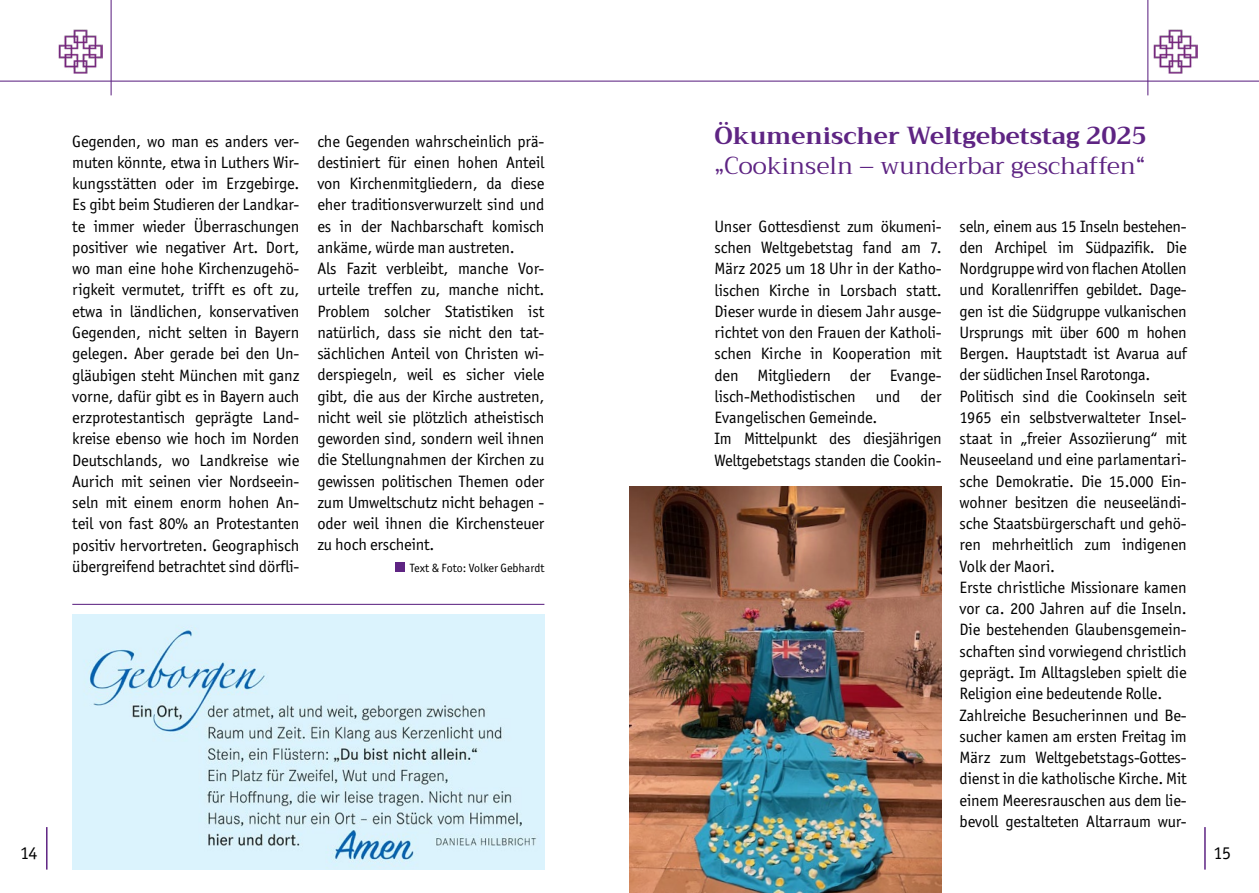
<style>
.page{position:relative;width:1259px;height:893px;background:#fff}
.page>*{position:absolute;margin:0;border:0;box-sizing:border-box;transform-origin:0 0}
.t1{font:24px "Trirong";color:#5e2483}
.t2{font:700 24px "Trirong";color:#5e2483}
.t3{font:18px "Officina Sans ITC Std";color:#000}
.t4{font:16.5px/21.3px "Officina Sans ITC Std";letter-spacing:-.01em;color:#000}
.t5{font:12px "Officina Sans ITC Std";color:#000}
</style>
<div class="page">
<hr style="left:0;top:81px;width:1259px;height:1px;background:#5e2483">
<hr style="left:111px;top:0;width:1px;height:95px;background:#5e2483">
<hr style="left:1147px;top:0;width:1px;height:95px;background:#5e2483">
<img style="left:1153px;top:30px;width:44px;height:43px">
<img style="left:59px;top:30px;width:43px;height:43px">
<hr style="left:46px;top:827px;width:2px;height:43px;background:#5e2483">
<hr style="left:1204px;top:827px;width:1px;height:43px;background:#5e2483">
<div style="left:396px;top:563px;width:9px;height:9px;background:#5e2483"></div>
<hr style="left:72px;top:604px;width:472px;height:1px;background:#5e2483">
<img style="left:629px;top:487px;width:312px;height:406px">
<img style="left:72px;top:614px;width:472px;height:256px">
<p class="t4" style="left:72px;top:130px;width:229px;text-align:justify">Gegenden, wo man es anders ver&shy;muten könnte, etwa in Luthers Wir&shy;kungsstätten oder im Erzgebirge.<br>Es gibt beim Studieren der Landkar&shy;te immer wieder Überraschungen positiver wie negativer Art. Dort, wo man eine hohe Kirchenzugehö&shy;rigkeit vermutet, trifft es oft zu, etwa in ländlichen, konservativen Gegenden, nicht selten in Bayern gelegen. Aber gerade bei den Un&shy;gläubigen steht München mit ganz vorne, dafür gibt es in Bayern auch erzprotestantisch geprägte Land&shy;kreise ebenso wie hoch im Norden Deutschlands, wo Landkreise wie Aurich mit seinen vier Nordseein&shy;seln mit einem enorm hohen An&shy;teil von fast 80% an Protestanten positiv hervortreten. Geographisch übergreifend betrachtet sind dörfli-</p>
<p class="t4" style="left:317px;top:130px;width:229px">che Gegenden wahrscheinlich prä&shy;destiniert für einen hohen Anteil von Kirchenmitgliedern, da diese eher traditionsverwurzelt sind und es in der Nachbarschaft komisch ankäme, würde man austreten.<br>Als Fazit verbleibt, manche Vor&shy;urteile treffen zu, manche nicht.<br>Problem solcher Statistiken ist natürlich, dass sie nicht den tat&shy;sächlichen Anteil von Christen wi&shy;derspiegeln, weil es sicher viele gibt, die aus der Kirche austreten, nicht weil sie plötzlich atheistisch geworden sind, sondern weil ihnen die Stellungnahmen der Kirchen zu gewissen politischen Themen oder zum Umweltschutz nicht behagen - oder weil ihnen die Kirchensteuer zu hoch erscheint.</p>
<p class="t5" style="left:410px;top:561px;width:136px">Text &amp; Foto: Volker Gebhardt</p>
<h1 class="t2" style="left:714px;top:116px;width:434px">Ökumenischer Weltgebetstag 2025</h1>
<h1 class="t1" style="left:714px;top:147px;width:432px">„Cookinseln – wunderbar geschaffen“</h1>
<p class="t4" style="left:714px;top:215px;width:229px">Unser Gottesdienst zum ökumeni&shy;schen Weltgebetstag fand am 7.<br>März 2025 um 18 Uhr in der Katho&shy;lischen Kirche in Lorsbach statt.<br>Dieser wurde in diesem Jahr ausge&shy;richtet von den Frauen der Katholi&shy;schen Kirche in Kooperation mit den Mitgliedern der Evange&shy;lisch-Methodistischen und der<br>Evangelischen Gemeinde.<br>Im Mittelpunkt des diesjährigen<br>Weltgebetstags standen die Cookin-</p>
<p class="t4" style="left:959px;top:215px;width:229px">seln, einem aus 15 Inseln bestehen&shy;den Archipel im Südpazifik. Die Nordgruppe wird von flachen Atollen und Korallenriffen gebildet. Dage&shy;gen ist die Südgruppe vulkanischen Ursprungs mit über 600 m hohen Bergen. Hauptstadt ist Avarua auf der südlichen Insel Rarotonga.<br>Politisch sind die Cookinseln seit 1965 ein selbstverwalteter Insel&shy;staat in „freier Assoziierung“ mit Neuseeland und eine parlamentari&shy;sche Demokratie. Die 15.000 Ein&shy;wohner besitzen die neuseeländi&shy;sche Staatsbürgerschaft und gehö&shy;ren mehrheitlich zum indigenen Volk der Maori.<br>Erste christliche Missionare kamen vor ca. 200 Jahren auf die Inseln.<br>Die bestehenden Glaubensgemein&shy;schaften sind vorwiegend christlich geprägt. Im Alltagsleben spielt die Religion eine bedeutende Rolle.<br>Zahlreiche Besucherinnen und Be&shy;sucher kamen am ersten Freitag im März zum Weltgebetstags-Gottes&shy;dienst in die katholische Kirche. Mit einem Meeresrauschen aus dem lie&shy;bevoll gestalteten Altarraum wur-</p>
<p class="t3" style="left:20px;top:842px;width:19px">14</p>
<p class="t3" style="left:1213px;top:842px;width:19px">15</p>
</div>
